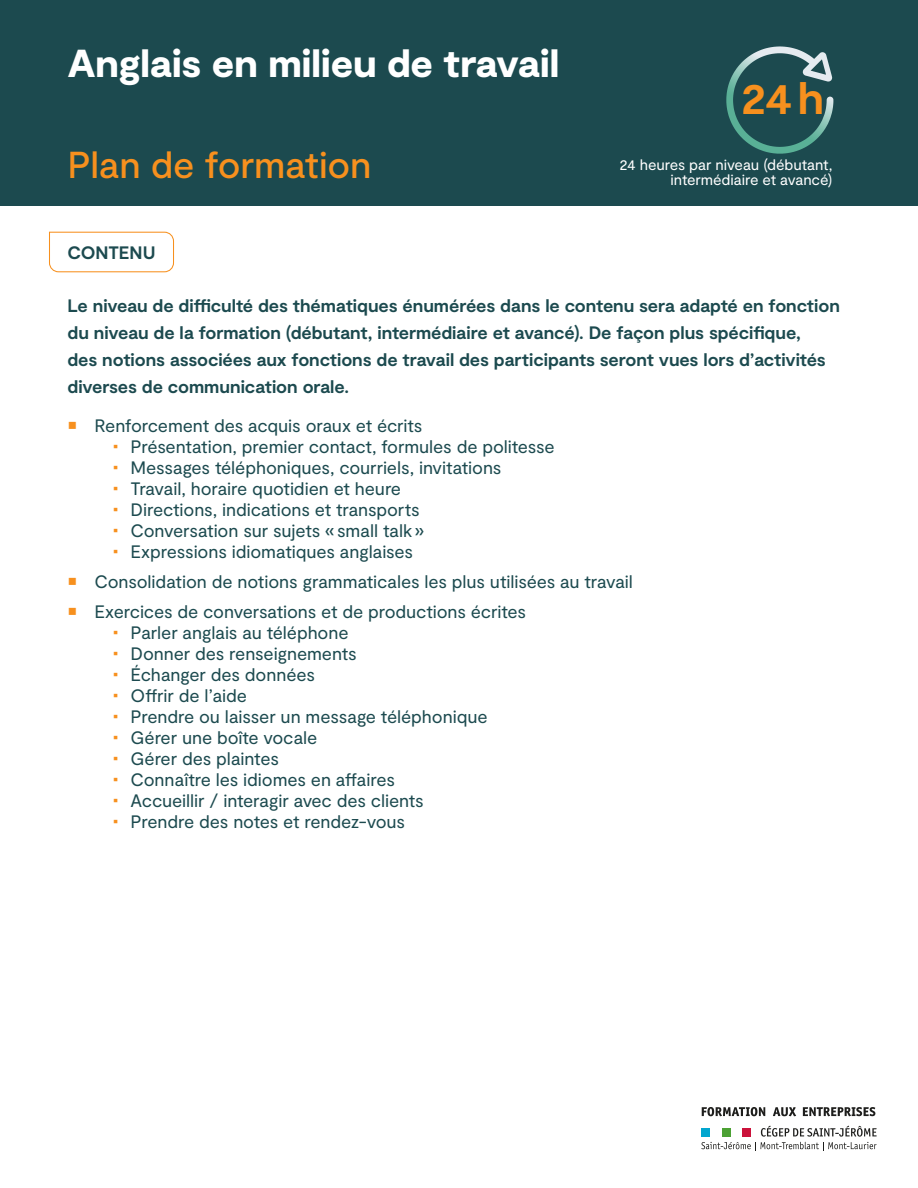
<style>
.page{position:relative;width:918px;height:1188px;background:#fff}
.page>*{position:absolute;margin:0;border:0;box-sizing:border-box;transform-origin:0 0}
.t1{font:700 45px "Moderat";color:#f7901e}
.t2{font:900 39px "Moderat";letter-spacing:-.005em;color:#fff}
.t3{font:500 37.5px "Moderat";letter-spacing:-.005em;color:#f7901e}
.t4{font:18px/21px "Moderat";letter-spacing:-.005em;color:#1c4a4f}
.t5{font:700 18px/27px "Moderat";letter-spacing:-.005em;color:#1c4a4f}
.t6{font:15px/15px "Moderat";letter-spacing:-.01em;color:#fff;text-align:right}
</style>
<div class="page">
<div style="left:0;top:0;width:918px;height:206px;background:#1c4a4f"></div>
<svg style="left:726px;top:46px;width:53px;height:82px"></svg>
<svg style="left:702px;top:1107px;width:63px;height:9px"></svg>
<svg style="left:773px;top:1107px;width:23px;height:9px"></svg>
<svg style="left:803px;top:1107px;width:72px;height:9px"></svg>
<svg style="left:701px;top:1126px;width:176px;height:25px"></svg>
<div style="left:743px;top:1128px;width:8px;height:8px;background:#cb123b"></div>
<div style="left:722px;top:1128px;width:8px;height:8px;background:#4ca134"></div>
<div style="left:701px;top:1128px;width:8px;height:8px;background:#02a6cf"></div>
<svg style="left:49px;top:231px;width:125px;height:42px"></svg>
<h2 class="t2" style="left:68px;top:41px;width:493px">Anglais en milieu de travail</h2>
<h3 class="t3" style="left:68px;top:144px;width:306px">Plan de formation</h3>
<h1 class="t1" style="left:741px;top:72px;width:85px">24h</h1>
<p class="t6" style="left:619px;top:158px;width:215px">24 heures par niveau (débutant, intermédiaire et avancé)</p>
<p class="t5" style="left:68px;top:240px;width:90px">CONTENU</p>
<p class="t5" style="left:68px;top:293px;width:774px">Le niveau de difficulté des thématiques énumérées dans le contenu sera adapté en fonction du niveau de la formation (débutant, intermédiaire et avancé). De façon plus spécifique,<br>des notions associées aux fonctions de travail des participants seront vues lors d’activités diverses de communication orale.</p>
<p class="t4" style="left:130px;top:415px;width:426px;text-indent:-36px">Renforcement des acquis oraux et écrits<br>Présentation, premier contact, formules de politesse Messages téléphoniques, courriels, invitations Travail, horaire quotidien et heure<br>Directions, indications et transports<br>Conversation sur sujets «small talk»<br>Expressions idiomatiques anglaises</p>
<p class="t4" style="left:95px;top:567px;width:540px;line-height:30px">Consolidation de notions grammaticales les plus utilisées au travail<br>Exercices de conversations et de productions écrites</p>
<p class="t4" style="left:131px;top:623px;width:359px">Parler anglais au téléphone<br>Donner des renseignements<br>Échanger des données<br>Offrir de l’aide<br>Prendre ou laisser un message téléphonique<br>Gérer une boîte vocale<br>Gérer des plaintes<br>Connaître les idiomes en affaires<br>Accueillir / interagir avec des clients<br>Prendre des notes et rendez-vous</p>
</div>
